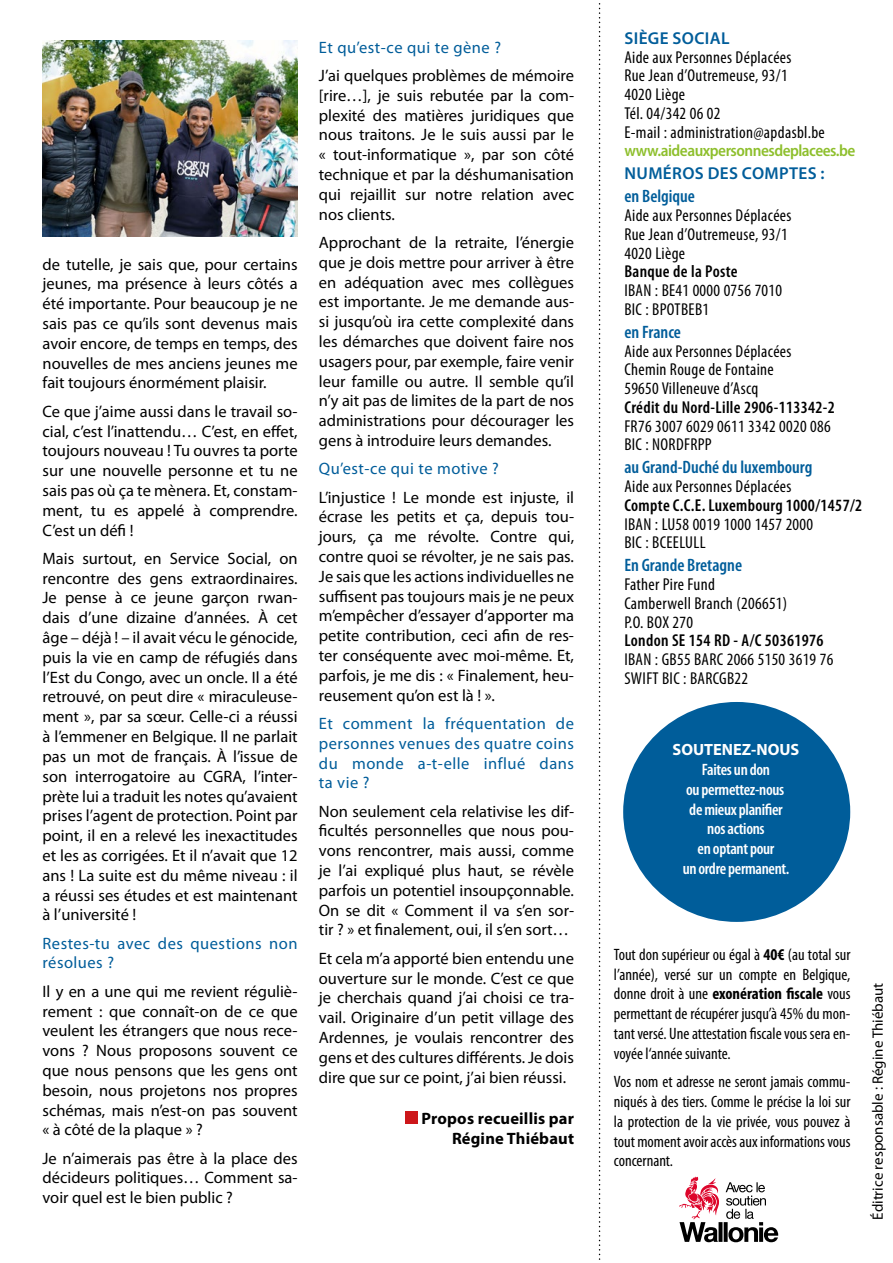
<style>
.page{position:relative;width:893px;height:1263px;background:#fff}
.page>*{position:absolute;margin:0;border:0;box-sizing:border-box;transform-origin:0 0}
.t1{font:600 condensed 18px "Myriad Pro";color:#005d9a}
.t2{font:condensed 17.25px/18.8px "Myriad Pro";letter-spacing:.02em;color:#000}
.t3{font:600 condensed 17.25px "Myriad Pro";letter-spacing:.02em;color:#000}
.t4{font:600 17.25px "Myriad Pro";letter-spacing:.02em;color:#005d9a}
.t5{font:16.5px/19.8px "Myriad Pro";color:#000;text-align:justify}
.t6{font:condensed 16.5px/19.8px "Myriad Pro";color:#000;text-align:justify}
.t7{font:16.5px/19.8px "Myriad Pro";letter-spacing:.03em;color:#005d9a}
.t8{font:600 condensed 16.5px/19.8px "Myriad Pro";letter-spacing:-.02em;color:#fff;text-align:center}
.t9{font:700 16.5px/19.8px "Myriad Pro";letter-spacing:.01em;color:#000;text-align:right}
.t10{font:600 semi-condensed 16.5px "Myriad Pro";letter-spacing:-.03em;color:#8ebf2d}
.t11{font:700 16.35px "Myriad Pro";color:#fff}
.t12{font:15px "Myriad Pro";color:#000}
.s1{font-weight:700}
</style>
<div class="page">
<svg style="left:679px;top:1176px;width:40px;height:66px"></svg>
<svg style="left:718px;top:1222px;width:4px;height:20px"></svg>
<hr style="left:724px;top:1222px;width:4px;height:20px;background:#000">
<svg style="left:726px;top:1182px;width:52px;height:60px"></svg>
<div style="left:623px;top:702px;width:227px;height:220px;background:#005d9a;border-radius:50%"></div>
<svg style="left:599px;top:3px;width:2px;height:1257px"></svg>
<div style="left:405px;top:1111px;width:13px;height:13px;background:#cd171a"></div>
<img style="left:43px;top:40px;width:255px;height:196px">
<p class="t5" style="left:43px;top:254px;width:257px">de tutelle, je sais que, pour certains jeunes, ma présence à leurs côtés a été importante. Pour beaucoup je ne sais pas ce qu’ils sont devenus mais avoir encore, de temps en temps, des nouvelles de mes anciens jeunes me fait toujours énormément plaisir.</p>
<p class="t5" style="left:43px;top:401px;width:257px">Ce que j’aime aussi dans le travail so&shy;cial, c’est l’inattendu… C’est, en effet, toujours nouveau ! Tu ouvres ta porte sur une nouvelle personne et tu ne sais pas où ça te mènera. Et, constam&shy;ment, tu es appelé à comprendre.<br>C’est un défi !</p>
<p class="t5" style="left:43px;top:548px;width:257px">Mais surtout, en Service Social, on rencontre des gens extraordinaires.<br>Je pense à ce jeune garçon rwan&shy;dais d’une dizaine d’années. À cet âge – déjà ! – il avait vécu le génocide, puis la vie en camp de réfugiés dans l’Est du Congo, avec un oncle. Il a été retrouvé, on peut dire « miraculeuse&shy;ment », par sa sœur. Celle-ci a réussi à l’emmener en Belgique. Il ne parlait pas un mot de français. À l’issue de son interrogatoire au CGRA, l’inter&shy;prète lui a traduit les notes qu’avaient prises l’agent de protection. Point par point, il en a relevé les inexactitudes et les as corrigées. Et il n’avait que 12 ans ! La suite est du même niveau : il a réussi ses études et est maintenant à l’université !</p>
<p class="t7" style="left:43px;top:933px;width:257px">Restes-tu avec des questions non résolues ?</p>
<p class="t5" style="left:43px;top:981px;width:257px">Il y en a une qui me revient réguliè&shy;rement : que connaît-on de ce que veulent les étrangers que nous rece&shy;vons ? Nous proposons souvent ce que nous pensons que les gens ont besoin, nous projetons nos propres schémas, mais n’est-on pas souvent « à côté de la plaque » ?</p>
<p class="t5" style="left:43px;top:1148px;width:257px">Je n’aimerais pas être à la place des décideurs politiques… Comment sa&shy;voir quel est le bien public ?</p>
<p class="t7" style="left:319px;top:37px;width:184px">Et qu’est-ce qui te gène ?</p>
<p class="t5" style="left:319px;top:65px;width:257px">J’ai quelques problèmes de mémoire [rire…], je suis rebutée par la com&shy;plexité des matières juridiques que nous traitons. Je le suis aussi par le « tout-informatique », par son côté technique et par la déshumanisation qui rejaillit sur notre relation avec nos clients.</p>
<p class="t5" style="left:319px;top:232px;width:257px">Approchant de la retraite, l’énergie que je dois mettre pour arriver à être en adéquation avec mes collègues est importante. Je me demande aus&shy;si jusqu’où ira cette complexité dans les démarches que doivent faire nos usagers pour, par exemple, faire venir leur famille ou autre. Il semble qu’il n’y ait pas de limites de la part de nos administrations pour décourager les gens à introduire leurs demandes.</p>
<p class="t7" style="left:319px;top:459px;width:182px">Qu’est-ce qui te motive ?</p>
<p class="t5" style="left:319px;top:487px;width:257px">L’injustice ! Le monde est injuste, il écrase les petits et ça, depuis tou&shy;jours, ça me révolte. Contre qui, contre quoi se révolter, je ne sais pas.<br>Je sais que les actions individuelles ne suffisent pas toujours mais je ne peux m’empêcher d’essayer d’apporter ma petite contribution, ceci afin de res&shy;ter conséquente avec moi-même. Et, parfois, je me dis : « Finalement, heu&shy;reusement qu’on est là ! ».</p>
<p class="t7" style="left:319px;top:713px;width:257px;text-align:justify">Et comment la fréquentation de personnes venues des quatre coins du monde a-t-elle influé dans ta vie ?</p>
<p class="t5" style="left:319px;top:801px;width:257px">Non seulement cela relativise les dif&shy;ficultés personnelles que nous pou&shy;vons rencontrer, mais aussi, comme je l’ai expliqué plus haut, se révèle parfois un potentiel insoupçonnable.<br>On se dit « Comment il va s’en sor&shy;tir ? » et finalement, oui, il s’en sort…</p>
<p class="t5" style="left:319px;top:948px;width:257px">Et cela m’a apporté bien entendu une ouverture sur le monde. C’est ce que je cherchais quand j’ai choisi ce tra&shy;vail. Originaire d’un petit village des Ardennes, je voulais rencontrer des gens et des cultures différents. Je dois dire que sur ce point, j’ai bien réussi.</p>
<p class="t9" style="left:422px;top:1108px;width:154px">Propos recueillis par<br>Régine Thiébaut</p>
<p class="t4" style="left:624px;top:27px;width:107px">SIÈGE SOCIAL</p>
<p class="t2" style="left:624px;top:47px;width:202px">Aide aux Personnes Déplacées<br>Rue Jean d’Outremeuse, 93/1<br>4020 Liège<br>Tél. 04/342 06 02<br>E-mail : administration@apdasbl.be</p>
<p class="t10" style="left:624px;top:140px;width:233px">www.aideauxpersonnesdeplacees.be</p>
<p class="t4" style="left:624px;top:162px;width:201px">NUMÉROS DES COMPTES :</p>
<p class="t1" style="left:624px;top:185px;width:72px">en Belgique</p>
<p class="t2" style="left:624px;top:206px;width:169px">Aide aux Personnes Déplacées<br>Rue Jean d’Outremeuse, 93/1<br>4020 Liège</p>
<p class="t3" style="left:624px;top:261px;width:115px">Banque de la Poste</p>
<p class="t2" style="left:624px;top:281px;width:159px">IBAN : BE41 0000 0756 7010<br>BIC : BPOTBEB1</p>
<p class="t1" style="left:624px;top:321px;width:58px">en France</p>
<p class="t2" style="left:624px;top:341px;width:169px">Aide aux Personnes Déplacées<br>Chemin Rouge de Fontaine<br>59650 Villeneuve d’Ascq</p>
<p class="t3" style="left:624px;top:396px;width:212px">Crédit du Nord-Lille 2906-113342-2</p>
<p class="t2" style="left:624px;top:416px;width:208px">FR76 3007 6029 0611 3342 0020 086<br>BIC : NORDFRPP</p>
<p class="t1" style="left:624px;top:456px;width:189px">au Grand-Duché du luxembourg</p>
<p class="t2" style="left:624px;top:477px;width:169px">Aide aux Personnes Déplacées</p>
<p class="t3" style="left:624px;top:494px;width:239px">Compte C.C.E. Luxembourg 1000/1457/2</p>
<p class="t2" style="left:624px;top:514px;width:190px">IBAN : LU58 0019 1000 1457 2000<br>BIC : BCEELULL</p>
<p class="t1" style="left:624px;top:554px;width:119px">En Grande Bretagne</p>
<p class="t2" style="left:624px;top:575px;width:164px">Father Pire Fund<br>Camberwell Branch (206651)<br>P.O. BOX 270</p>
<p class="t3" style="left:624px;top:630px;width:201px">London SE 154 RD - A/C 50361976</p>
<p class="t2" style="left:624px;top:650px;width:210px">IBAN : GB55 BARC 2066 5150 3619 76<br>SWIFT BIC : BARCGB22</p>
<p class="t11" style="left:673px;top:739px;width:128px">SOUTENEZ-NOUS</p>
<p class="t8" style="left:683px;top:759px;width:108px">Faites un don<br>ou permettez-nous de mieux planifier nos actions<br>en optant pour<br>un ordre permanent.</p>
<p class="t6" style="left:614px;top:944px;width:238px">Tout don supérieur ou égal à <span class="s1">40€</span> (au total sur l’année), versé sur un compte en Belgique, donne droit à une <span class="s1">exonération fiscale</span> vous permettant de récupérer jusqu’à 45% du mon&shy;tant versé. Une attestation fiscale vous sera en&shy;voyée l‘année suivante.</p>
<p class="t6" style="left:614px;top:1071px;width:238px">Vos nom et adresse ne seront jamais commu&shy;niqués à des tiers. Comme le précise la loi sur la protection de la vie privée, vous pouvez à tout moment avoir accès aux informations vous concernant.</p>
<p class="t12" style="left:869px;top:1220px;width:239px;rotate:-90deg">Éditrice responsable : Régine Thiébaut</p>
</div>
